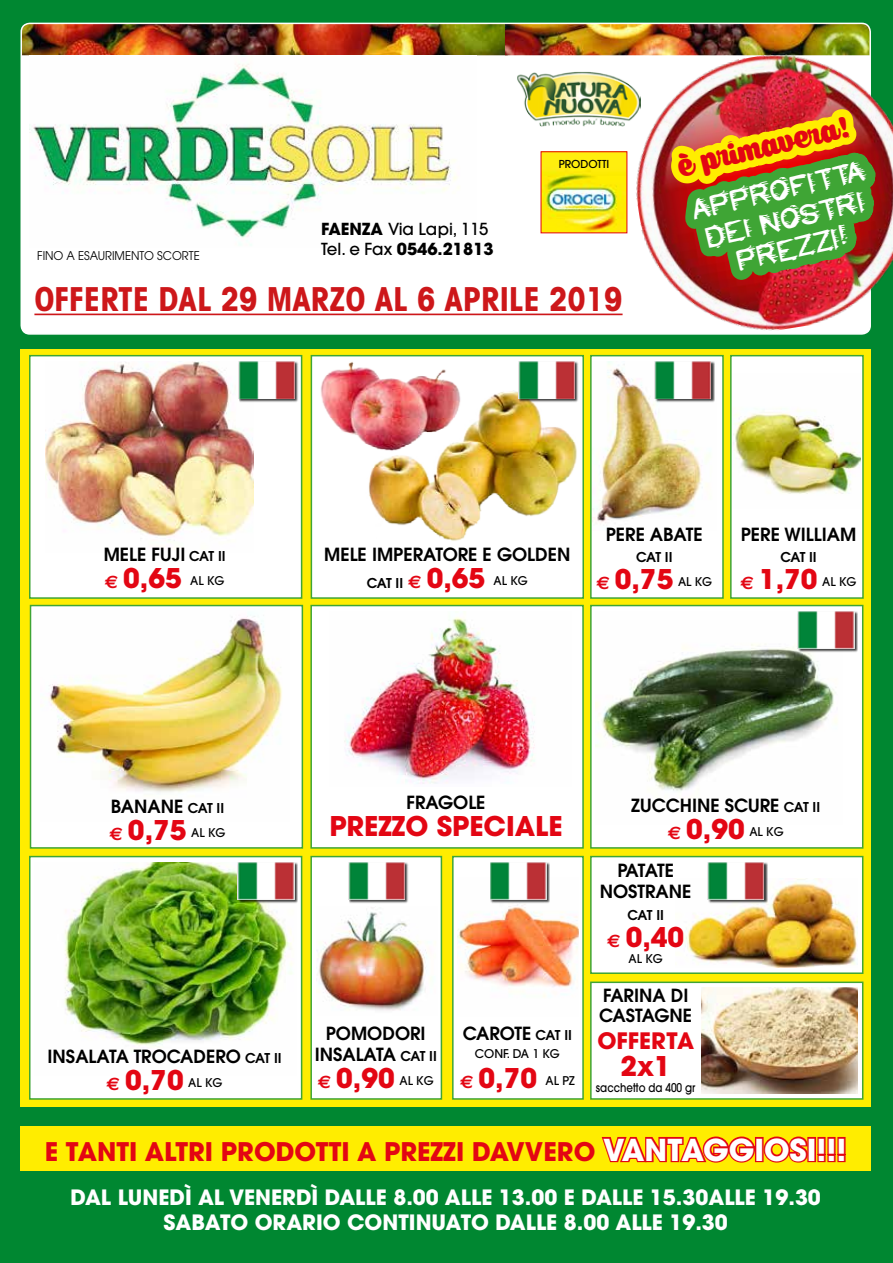
<style>
.page{position:relative;width:893px;height:1263px;background:#008731}
.page>*{position:absolute;margin:0;border:0;box-sizing:border-box;transform-origin:0 0}
.t1{font:700 condensed 33px "Avant Garde";color:#cd171a}
.t2{font:30px/30px "FREEZER";color:#fff;text-align:center}
.t3{font:30px "Caprica Script Upr Personal Use";color:#e30613}
.t4{font:700 27px "Avant Garde";color:#e30613}
.t5{font:700 25.5px "Avant Garde";color:#e30613}
.t6{font:700 22.5px "Avant Garde";color:#e30613}
.t7{font:700 21px/25.2px "Avant Garde";color:#fff;text-align:center}
.t8{font:600 18px/21.6px "Avant Garde";color:#000;text-align:center}
.t9{font:500 16.5px/19.8px "Avant Garde";color:#000}
.t10{font:600 13.5px "Avant Garde";letter-spacing:-.04em;color:#000}
.t11{font:500 12px "Avant Garde";color:#000}
.t12{font:12px "Avant Garde";color:#000;scale:.95 1}
.t13{font:500 12px "Avant Garde";color:#000;scale:.85 1}
.t14{font:500 10.95px "Avant Garde";color:#000}
.s1{font-weight:700}
.s2{font-size:13.5px}
.s3{font-family:"Euro Sans";font-size:18px}
.s4{font-family:"Euro Sans";font-weight:700;font-size:18px;color:#e30613}
.s5{font-weight:700;font-size:27px;color:#e30613}
.s6{font-size:30px;color:#fff}
</style>
<div class="page">
<div style="left:21px;top:23px;width:849px;height:311px;background:#fff;border-radius:9px"></div>
<img style="left:21px;top:23px;width:484px;height:32px">
<img style="left:505px;top:26px;width:153px;height:29px">
<div style="left:21px;top:1126px;width:850px;height:45px;background:#ffed00"></div>
<svg style="left:601px;top:1136px;width:208px;height:27px"></svg>
<div style="left:807px;top:1137px;width:9px;height:25px;border:3px solid #e30613"></div>
<svg style="left:817px;top:1137px;width:29px;height:26px"></svg>
<hr style="left:34px;top:314px;width:589px;height:1px;background:#cd171a">
<img style="left:543px;top:153px;width:75px;height:78px">
<div style="left:541px;top:151px;width:86px;height:82px;border:1px solid #e30613"></div>
<img style="left:29px;top:55px;width:430px;height:191px">
<img style="left:517px;top:71px;width:101px;height:56px">
<img style="left:618px;top:36px;width:275px;height:299px">
<img style="left:658px;top:22px;width:228px;height:313px">
<div style="left:21px;top:349px;width:850px;height:758px;background:#ffed00"></div>
<div style="left:29px;top:355px;width:273px;height:244px;background:#fff;border:2px solid #3fa535"></div>
<div style="left:590px;top:355px;width:134px;height:244px;background:#fff;border:2px solid #3fa535"></div>
<div style="left:730px;top:355px;width:134px;height:244px;background:#fff;border:2px solid #3fa535"></div>
<div style="left:311px;top:355px;width:273px;height:244px;background:#fff;border:2px solid #3fa535"></div>
<div style="left:30px;top:605px;width:273px;height:244px;background:#fff;border:2px solid #3fa535"></div>
<div style="left:590px;top:856px;width:273px;height:118px;background:#fff;border:2px solid #3fa535"></div>
<div style="left:590px;top:981px;width:273px;height:119px;background:#fff;border:2px solid #3fa535"></div>
<div style="left:590px;top:605px;width:273px;height:244px;background:#fff;border:2px solid #3fa535"></div>
<img style="left:46px;top:361px;width:207px;height:182px">
<img style="left:592px;top:361px;width:118px;height:169px">
<img style="left:732px;top:373px;width:128px;height:135px">
<img style="left:369px;top:391px;width:213px;height:154px">
<img style="left:316px;top:354px;width:150px;height:103px">
<img style="left:49px;top:614px;width:233px;height:178px">
<img style="left:683px;top:878px;width:174px;height:90px">
<img style="left:701px;top:988px;width:156px;height:105px">
<img style="left:596px;top:611px;width:241px;height:180px">
<div style="left:239px;top:361px;width:60px;height:41px;background:#000;opacity:.75"></div>
<img style="left:239px;top:361px;width:56px;height:37px">
<div style="left:655px;top:361px;width:60px;height:41px;background:#000;opacity:.75"></div>
<img style="left:655px;top:361px;width:56px;height:37px">
<div style="left:519px;top:361px;width:60px;height:41px;background:#000;opacity:.75"></div>
<img style="left:518px;top:361px;width:57px;height:37px">
<div style="left:708px;top:862px;width:60px;height:41px;background:#000;opacity:.75"></div>
<img style="left:708px;top:862px;width:56px;height:37px">
<div style="left:798px;top:611px;width:60px;height:41px;background:#000;opacity:.75"></div>
<img style="left:798px;top:611px;width:56px;height:37px">
<div style="left:310px;top:856px;width:132px;height:244px;background:#fff;border:2px solid #3fa535"></div>
<div style="left:452px;top:856px;width:132px;height:244px;background:#fff;border:2px solid #3fa535"></div>
<img style="left:316px;top:907px;width:115px;height:104px">
<img style="left:458px;top:903px;width:121px;height:94px">
<div style="left:349px;top:862px;width:60px;height:41px;background:#000;opacity:.75"></div>
<img style="left:349px;top:862px;width:56px;height:37px">
<div style="left:490px;top:862px;width:60px;height:41px;background:#000;opacity:.75"></div>
<img style="left:490px;top:862px;width:56px;height:37px">
<div style="left:29px;top:856px;width:273px;height:244px;background:#fff;border:2px solid #3fa535"></div>
<img style="left:64px;top:862px;width:228px;height:186px">
<div style="left:238px;top:862px;width:60px;height:41px;background:#000;opacity:.75"></div>
<img style="left:238px;top:862px;width:56px;height:37px">
<div style="left:310px;top:605px;width:274px;height:244px;background:#fff;border:2px solid #3fa535"></div>
<img style="left:344px;top:617px;width:191px;height:167px">
<p class="t12" style="left:37px;top:248px;width:173px">FINO A ESAURIMENTO SCORTE</p>
<p class="t9" style="left:321px;top:219px;width:174px"><span class="s1">FAENZA</span> Via Lapi, 115<br>Tel. e Fax <span class="s1">0546.21813</span></p>
<p class="t14" style="left:559px;top:158px;width:52px">PRODOTTI</p>
<h1 class="t1" style="left:34px;top:278px;width:590px">OFFERTE DAL 29 MARZO AL 6 APRILE 2019</h1>
<h2 class="t3" style="left:674px;top:148px;width:176px;rotate:-13deg">è primavera!</h2>
<h2 class="t2" style="left:688px;top:196px;width:181px;rotate:-13deg">APPROFITTA<br>DEI NOSTRI<br>PREZZI!</h2>
<p class="t8" style="left:104px;top:544px;width:123px">MELE FUJI <span class="s2">CAT II</span></p>
<h3 class="t4" style="left:105px;top:561px;width:79px"><span class="s3">E</span> 0,65</h3>
<p class="t11" style="left:190px;top:574px;width:36px">AL KG</p>
<p class="t8" style="left:324px;top:544px;width:248px">MELE IMPERATORE E GOLDEN</p>
<p class="t10" style="left:367px;top:575px;width:120px">CAT II <span class="s4">E</span> <span class="s5">0,65</span></p>
<p class="t11" style="left:494px;top:574px;width:36px">AL KG</p>
<p class="t8" style="left:606px;top:523px;width:98px">PERE ABATE</p>
<p class="t10" style="left:636px;top:548px;width:38px">CAT II</p>
<h3 class="t4" style="left:596px;top:562px;width:79px"><span class="s3">E</span> 0,75</h3>
<p class="t11" style="left:678px;top:574px;width:36px">AL KG</p>
<p class="t8" style="left:741px;top:523px;width:117px">PERE WILLIAM</p>
<p class="t10" style="left:780px;top:548px;width:38px">CAT II</p>
<h3 class="t4" style="left:741px;top:562px;width:79px"><span class="s3">E</span> 1,70</h3>
<p class="t11" style="left:822px;top:574px;width:36px">AL KG</p>
<p class="t8" style="left:111px;top:795px;width:115px">BANANE <span class="s2">CAT II</span></p>
<h3 class="t4" style="left:109px;top:812px;width:79px"><span class="s3">E</span> 0,75</h3>
<p class="t11" style="left:191px;top:825px;width:36px">AL KG</p>
<p class="t8" style="left:48px;top:1045px;width:236px">INSALATA TROCADERO <span class="s2">CAT II</span></p>
<h3 class="t4" style="left:107px;top:1062px;width:79px"><span class="s3">E</span> 0,70</h3>
<p class="t11" style="left:188px;top:1075px;width:36px">AL KG</p>
<p class="t8" style="left:406px;top:791px;width:81px">FRAGOLE</p>
<h3 class="t4" style="left:329px;top:809px;width:235px">PREZZO SPECIALE</h3>
<p class="t8" style="left:315px;top:1022px;width:124px">POMODORI<br>INSALATA <span class="s2">CAT II</span></p>
<h3 class="t4" style="left:318px;top:1061px;width:79px"><span class="s3">E</span> 0,90</h3>
<p class="t11" style="left:399px;top:1073px;width:36px">AL KG</p>
<p class="t8" style="left:463px;top:1022px;width:111px">CAROTE <span class="s2">CAT II</span></p>
<p class="t11" style="left:475px;top:1046px;width:86px">CONF. DA 1 KG</p>
<h3 class="t4" style="left:460px;top:1060px;width:79px"><span class="s3">E</span> 0,70</h3>
<p class="t11" style="left:545px;top:1073px;width:31px">AL PZ</p>
<p class="t8" style="left:631px;top:794px;width:190px">ZUCCHINE SCURE <span class="s2">CAT II</span></p>
<h3 class="t4" style="left:668px;top:811px;width:79px"><span class="s3">E</span> 0,90</h3>
<p class="t11" style="left:749px;top:824px;width:36px">AL KG</p>
<p class="t8" style="left:600px;top:859px;width:93px">PATATE<br>NOSTRANE</p>
<p class="t10" style="left:628px;top:906px;width:38px">CAT II</p>
<h3 class="t4" style="left:607px;top:919px;width:79px"><span class="s3">E</span> 0,40</h3>
<p class="t11" style="left:629px;top:951px;width:36px">AL KG</p>
<p class="t8" style="left:599px;top:986px;width:95px;line-height:19.5px;text-align:left">FARINA DI<br>CASTAGNE</p>
<p class="t6" style="left:597px;top:1026px;width:98px">OFFERTA</p>
<h3 class="t4" style="left:621px;top:1048px;width:52px">2x1</h3>
<p class="t13" style="left:596px;top:1080px;width:119px">sacchetto da 400 gr</p>
<h3 class="t5" style="left:45px;top:1135px;width:803px">E TANTI ALTRI PRODOTTI A PREZZI DAVVERO <span class="s6">VANTAGGIOSI!!!</span></h3>
<p class="t7" style="left:71px;top:1184px;width:752px">DAL LUNEDÌ AL VENERDÌ DALLE 8.00 ALLE 13.00 E DALLE 15.30ALLE 19.30<br>SABATO ORARIO CONTINUATO DALLE 8.00 ALLE 19.30</p>
</div>
